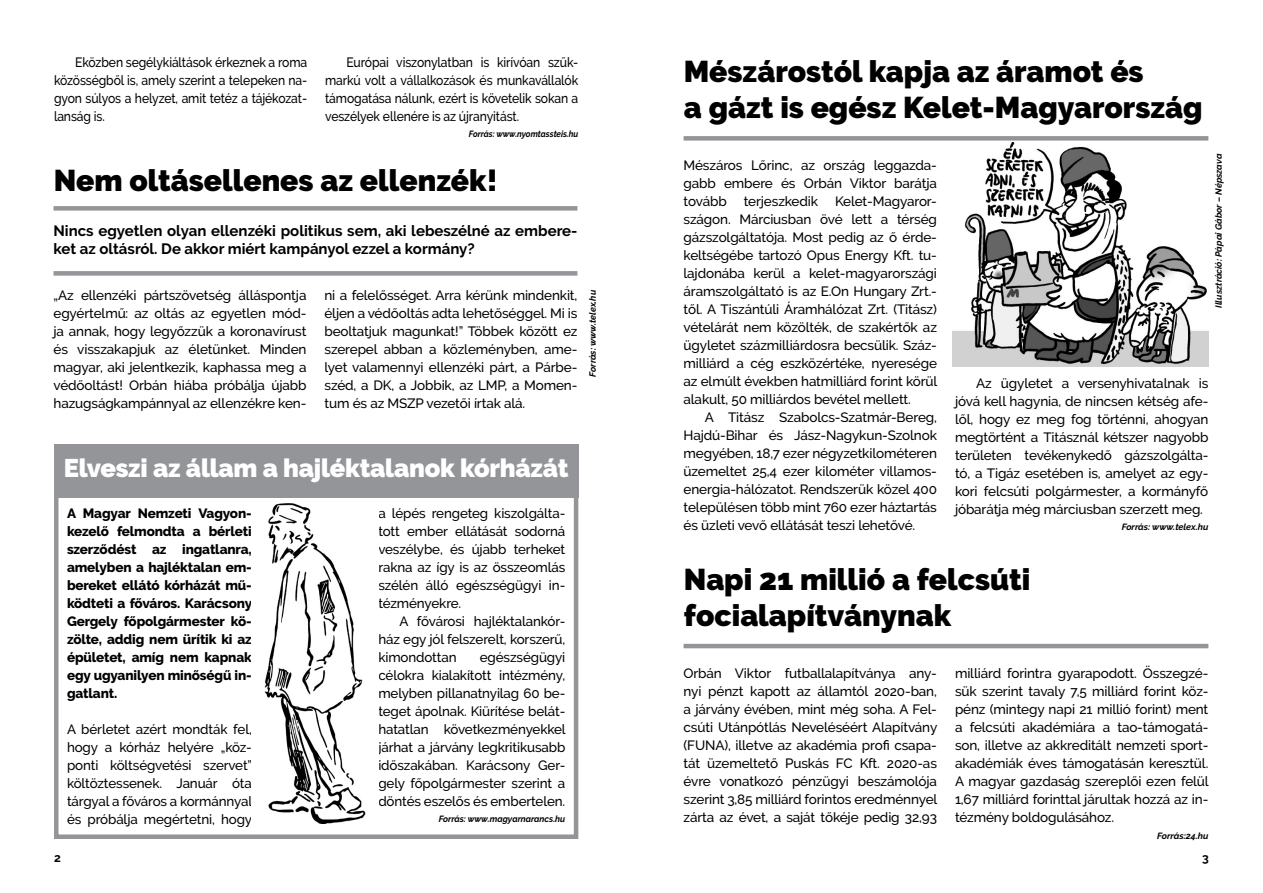
<style>
.page{position:relative;width:1263px;height:893px;background:#fff}
.page>*{position:absolute;margin:0;border:0;box-sizing:border-box;transform-origin:0 0}
.t1{font:900 30px/36px "Raleway";color:#000}
.t2{font:900 25.5px "Raleway";letter-spacing:-.01em;color:#fff}
.t3{font:700 15px/18px "Raleway";color:#000}
.t4{font:500 13.5px/18px "Raleway";letter-spacing:-.01em;color:#000;text-align:justify}
.t5{font:500 13.5px/18px "Raleway";letter-spacing:-.01em;color:#000;text-align:justify;scale:.9 1}
.t6{font:800 13.5px/18px "Raleway";letter-spacing:-.01em;color:#000;text-align:justify}
.t7{font:700 12px "Raleway";color:#000}
.t8{font:italic 700 9px "Raleway";color:#000}
.t9{font:italic 700 9px "Raleway";color:#000;scale:.95 1}
.t10{font:italic 700 9px "Raleway";color:#000;scale:.9 1}
</style>
<div class="page">
<div style="left:54px;top:444px;width:524px;height:54px;background:#939598"></div>
<div style="left:54px;top:492px;width:524px;height:347px;border:4px solid #939598"></div>
<div style="left:54px;top:206px;width:523px;height:5px;background:#939598"></div>
<div style="left:54px;top:271px;width:523px;height:5px;background:#939598"></div>
<img style="left:264px;top:504px;width:102px;height:320px">
<div style="left:684px;top:136px;width:524px;height:5px;background:#939598"></div>
<hr style="left:684px;top:644px;width:524px;height:4px;background:#939598">
<img style="left:952px;top:143px;width:256px;height:224px">
<p class="t5" style="left:54px;top:53px;width:283px;text-indent:21px">Eközben segélykiáltások érkeznek a roma közösségből is, amely szerint a telepeken na&shy;gyon súlyos a helyzet, amit tetéz a tájékozat&shy;lanság is.</p>
<p class="t5" style="left:325px;top:53px;width:283px;text-indent:21px">Európai viszonylatban is kirívóan szűk&shy;markú volt a vállalkozások és munkavállalók támogatása nálunk, ezért is követelik sokan a veszélyek ellenére is az újranyitást.</p>
<p class="t10" style="left:469px;top:129px;width:123px">Forrás: www.nyomtassteis.hu</p>
<h1 class="t1" style="left:54px;top:163px;width:445px">Nem oltásellenes az ellenzék!</h1>
<p class="t3" style="left:54px;top:222px;width:525px">Nincs egyetlen olyan ellenzéki politikus sem, aki lebeszélné az embere&shy;ket az oltásról. De akkor miért kampányol ezzel a kormány?</p>
<p class="t4" style="left:54px;top:286px;width:254px">„Az ellenzéki pártszövetség álláspontja egyértelmű: az oltás az egyetlen mód&shy;ja annak, hogy legyőzzük a koronavírust és visszakapjuk az életünket. Minden magyar, aki jelentkezik, kaphassa meg a védőoltást! Orbán hiába próbálja újabb hazugságkampánnyal az ellenzékre ken-</p>
<p class="t4" style="left:324px;top:286px;width:254px">ni a felelősséget. Arra kérünk mindenkit, éljen a védőoltás adta lehetőséggel. Mi is beoltatjuk magunkat!” Többek között ez szerepel abban a közleményben, ame&shy;lyet valamennyi ellenzéki párt, a Párbe&shy;széd, a DK, a Jobbik, az LMP, a Momen&shy;tum és az MSZP vezetői írtak alá.</p>
<p class="t8" style="left:587px;top:377px;width:88px;rotate:-90deg">Forrás: www.telex.hu</p>
<h2 class="t2" style="left:64px;top:453px;width:506px">Elveszi az állam a hajléktalanok kórházát</h2>
<p class="t6" style="left:67px;top:504px;width:187px">A Magyar Nemzeti Vagyon&shy;kezelő felmondta a bérleti szerződést az ingatlanra, amelyben a hajléktalan em&shy;bereket ellátó kórházát mű&shy;ködteti a főváros. Karácsony Gergely főpolgármester kö&shy;zölte, addig nem ürítik ki az épületet, amíg nem kapnak egy ugyanilyen minőségű in&shy;gatlant.</p>
<p class="t4" style="left:67px;top:720px;width:187px">A bérletet azért mondták fel, hogy a kórház helyére „köz&shy;ponti költségvetési szervet” költöztessenek. Január óta tárgyal a főváros a kormánnyal és próbálja megértetni, hogy</p>
<p class="t4" style="left:378px;top:504px;width:188px">a lépés rengeteg kiszolgálta&shy;tott ember ellátását sodorná veszélybe, és újabb terheket rakna az így is az összeomlás szélén álló egészségügyi in&shy;tézményekre.</p>
<p class="t4" style="left:378px;top:612px;width:188px;text-indent:21px">A fővárosi hajléktalankór&shy;ház egy jól felszerelt, korszerű, kimondottan</p>
<p class="t4" style="left:378px;top:648px;width:189px;text-indent:102px">egészségügyi célokra kialakított intézmény, melyben pillanatnyilag 60 be&shy;teget ápolnak. Kiürítése belát&shy;hatatlan következményekkel járhat a járvány legkritikusabb időszakában. Karácsony Ger&shy;gely főpolgármester szerint a döntés eszelős és embertelen.</p>
<p class="t9" style="left:439px;top:814px;width:135px">Forrás: www.magyarnarancs.hu</p>
<h1 class="t1" style="left:684px;top:54px;width:520px">Mészárostól kapja az áramot és<br>a gázt is egész Kelet-Magyarország</h1>
<p class="t4" style="left:684px;top:157px;width:255px">Mészáros Lőrinc, az ország leggazda&shy;gabb embere és Orbán Viktor barátja tovább</p>
<p class="t4" style="left:684px;top:193px;width:255px;text-indent:151px">Kelet-Magyaror&shy;szágon. Márciusban övé lett a térség gázszolgáltatója. Most pedig az ő érde&shy;keltségébe tartozó Opus Energy Kft. tu&shy;lajdonába kerül a kelet-magyarországi áramszolgáltató is az E.On Hungary Zrt.- től. A Tiszántúli Áramhálózat Zrt. (Titász) vételárát nem közölték, de szakértők az ügyletet százmilliárdosra becsülik. Száz&shy;milliárd a cég eszközértéke, nyeresége az elmúlt években hatmilliárd forint körül alakult, 50 milliárdos bevétel mellett.</p>
<p class="t4" style="left:684px;top:409px;width:255px;text-indent:21px">A Titász Szabolcs-Szatmár-Bereg, Hajdú-Bihar és Jász-Nagykun-Szolnok megyében, 18,7 ezer négyzetkilométeren üzemeltet 25,4 ezer kilométer villamos&shy;energia-hálózatot. Rendszerük közel 400 településen több mint 760 ezer háztartás és üzleti vevő ellátását teszi lehetővé.</p>
<p class="t4" style="left:744px;top:193px;width:76px">terjeszkedik</p>
<p class="t8" style="left:1213px;top:308px;width:156px;rotate:-90deg">Illusztráció: Pápai Gábor – Népszava</p>
<p class="t4" style="left:955px;top:374px;width:255px;text-indent:21px">Az ügyletet a versenyhivatalnak is jóvá kell hagynia, de nincsen kétség afe&shy;lől, hogy ez meg fog történni, ahogyan megtörtént a Titásznál kétszer nagyobb területen tevékenykedő gázszolgálta&shy;tó, a Tigáz esetében is, amelyet az egy&shy;kori felcsúti polgármester, a kormányfő jóbarátja még márciusban szerzett meg.</p>
<p class="t8" style="left:1122px;top:522px;width:88px">Forrás: www.telex.hu</p>
<h1 class="t1" style="left:684px;top:561px;width:348px">Napi 21 millió a felcsúti focialapítványnak</h1>
<p class="t4" style="left:684px;top:664px;width:255px">Orbán Viktor futballalapítványa an - nyi pénzt kapott az államtól 2020-ban, a járvány évében, mint még soha. A Fel&shy;csúti Utánpótlás Neveléséért Alapítvány (FUNA), illetve az akadémia profi csapa&shy;tát üzemeltető Puskás FC Kft. 2020-as évre vonatkozó pénzügyi beszámolója szerint 3,85 milliárd forintos eredménnyel zárta az évet, a saját tőkéje pedig 32,93</p>
<p class="t4" style="left:955px;top:664px;width:255px">milliárd forintra gyarapodott. Összegzé&shy;sük szerint tavaly 7,5 milliárd forint köz&shy;pénz (mintegy napi 21 millió forint) ment a felcsúti akadémiára a tao-támogatá&shy;son, illetve az akkreditált nemzeti sport&shy;akadémiák éves támogatásán keresztül.<br>A magyar gazdaság szereplői ezen felül 1,67 milliárd forinttal járultak hozzá az in&shy;tézmény boldogulásához.</p>
<p class="t8" style="left:1157px;top:830px;width:53px">Forrás:24.hu</p>
<p class="t7" style="left:54px;top:851px;width:8px">2</p>
<p class="t7" style="left:1202px;top:851px;width:8px">3</p>
</div>
